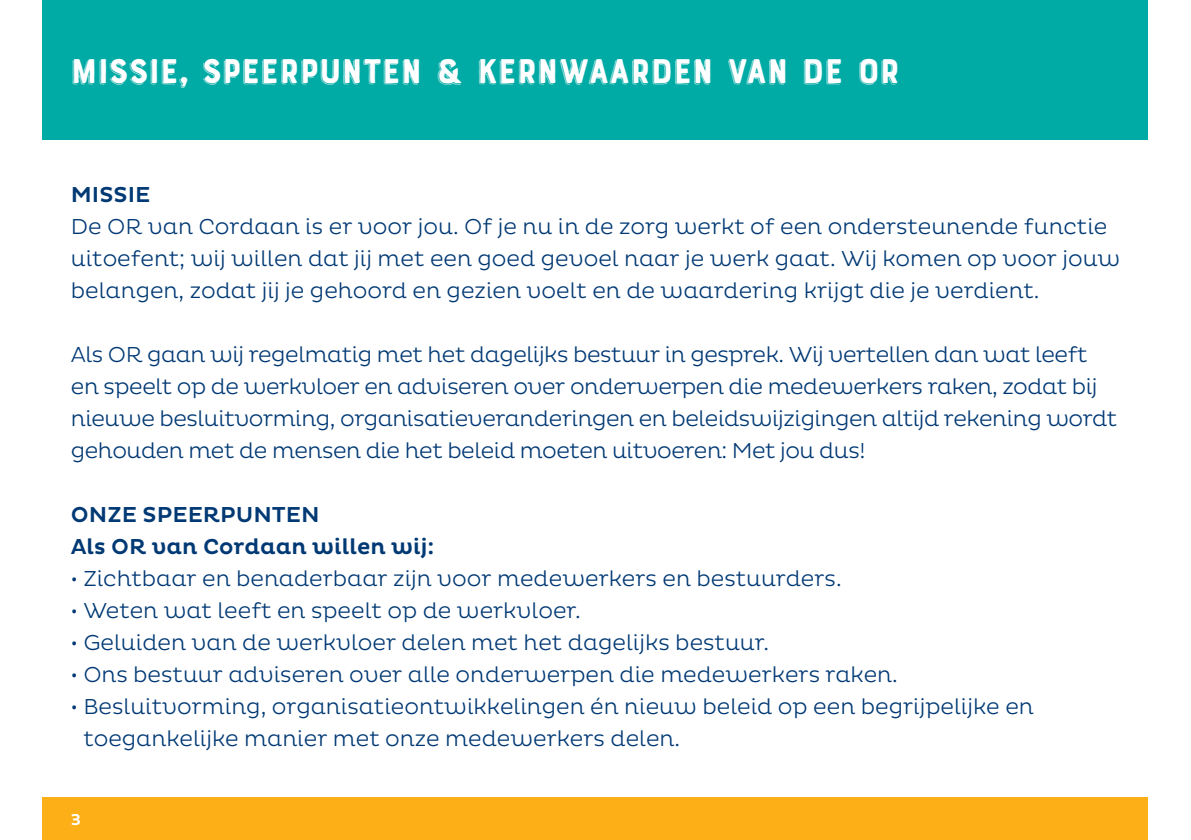
<style>
.page{position:relative;width:1191px;height:840px;background:#fff}
.page>*{position:absolute;margin:0;border:0;box-sizing:border-box;transform-origin:0 0}
.t1{font:36px "Bourton Hand Drop Line";color:#fff}
.t2{font:300 22px/32px "Pluto";color:#003974}
.t3{font:300 22px/32px "Pluto";letter-spacing:-.02em;color:#003974}
.t4{font:500 22px "Pluto";color:#003974}
.t5{font:500 16px "Pluto";color:#fff}
</style>
<div class="page">
<div style="left:43px;top:797px;width:1105px;height:42px;background:#fcaf17"></div>
<div style="left:43px;top:0;width:1105px;height:140px;background:#00aaa5"></div>
<p class="t1" style="left:71px;top:49px;width:831px">MISSIE, SPEERPUNTEN &amp; KERNWAARDEN VAN DE OR</p>
<p class="t4" style="left:71px;top:181px;width:81px">MISSIE</p>
<p class="t2" style="left:71px;top:210px;width:1051px">De OR van Cordaan is er voor jou. Of je nu in de zorg werkt of een ondersteunende functie uitoefent; wij willen dat jij met een goed gevoel naar je werk gaat. Wij komen op voor jouw belangen, zodat jij je gehoord en gezien voelt en de waardering krijgt die je verdient.</p>
<p class="t3" style="left:71px;top:338px;width:1048px">Als OR gaan wij regelmatig met het dagelijks bestuur in gesprek. Wij vertellen dan wat leeft en speelt op de werkvloer en adviseren over onderwerpen die medewerkers raken, zodat bij nieuwe besluitvorming, organisatieveranderingen en beleidswijzigingen altijd rekening wordt gehouden met de mensen die het beleid moeten uitvoeren: Met jou dus!</p>
<p class="t4" style="left:71px;top:501px;width:250px">ONZE SPEERPUNTEN</p>
<p class="t4" style="left:71px;top:533px;width:365px">Als OR van Cordaan willen wij:</p>
<p class="t2" style="left:71px;top:562px;width:772px">• Zichtbaar en benaderbaar zijn voor medewerkers en bestuurders.</p>
<p class="t2" style="left:71px;top:594px;width:511px">• Weten wat leeft en speelt op de werkvloer.</p>
<p class="t2" style="left:71px;top:626px;width:699px">• Geluiden van de werkvloer delen met het dagelijks bestuur.</p>
<p class="t2" style="left:71px;top:658px;width:828px">• Ons bestuur adviseren over alle onderwerpen die medewerkers raken.</p>
<p class="t2" style="left:83px;top:690px;width:952px;text-indent:-12px">• Besluitvorming, organisatieontwikkelingen én nieuw beleid op een begrijpelijke en toegankelijke manier met onze medewerkers delen.</p>
<p class="t5" style="left:71px;top:810px;width:12px">3</p>
</div>
